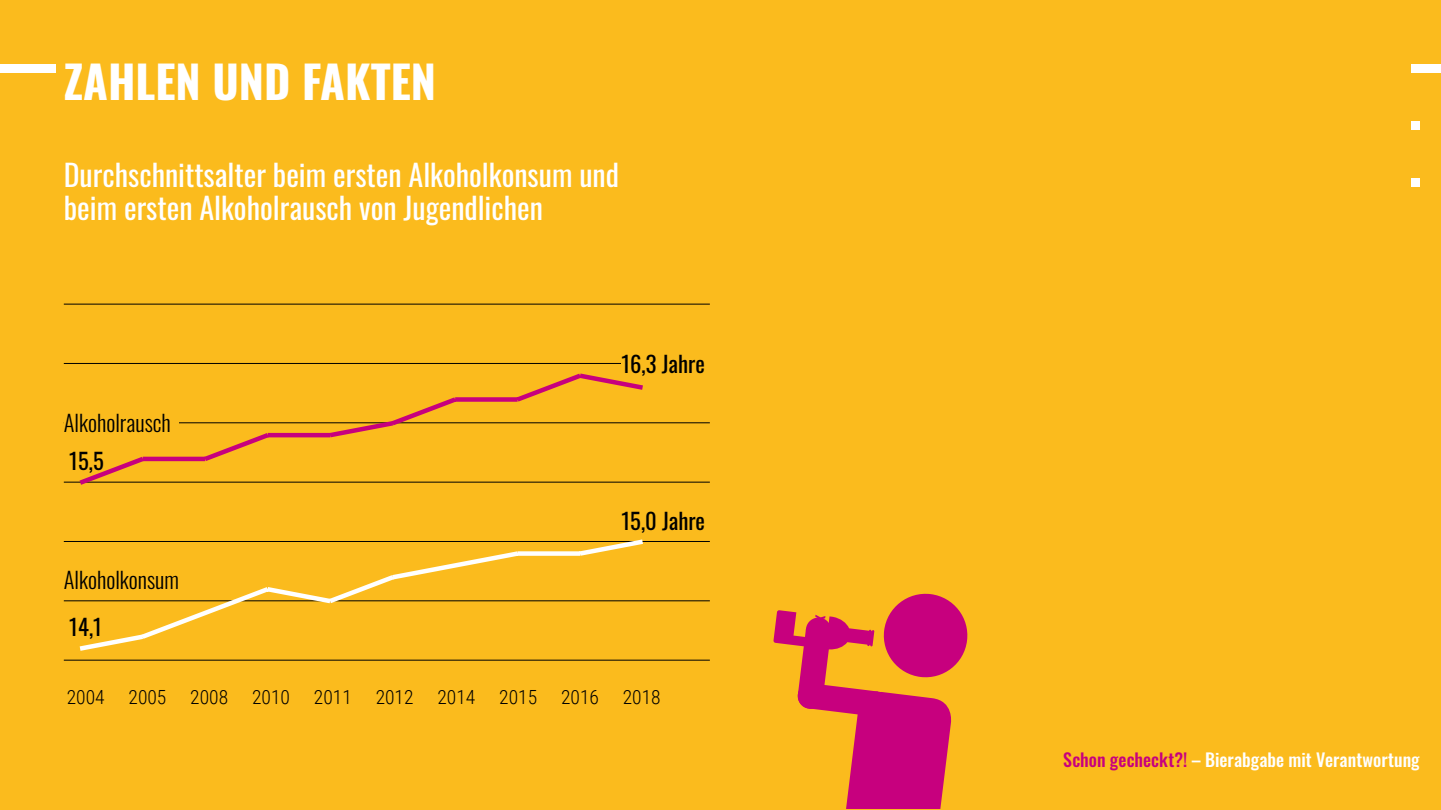
<style>
.page{position:relative;width:1441px;height:810px;background:#fff}
.page>*{position:absolute;margin:0;border:0;box-sizing:border-box;transform-origin:0 0}
.t1{font:700 45px "Oswald";color:#fff}
.t2{font:30px/33px "Oswald";color:#fff}
.t3{font:22.5px "Oswald";color:#000}
.t4{font:300 22.5px "Oswald";color:#000}
.t5{font:300 19.5px "Roboto Condensed";color:#000}
.t6{font:500 18px "Oswald";color:#fff}
.s1{color:#c7007e}
</style>
<div class="page">
<div style="left:0;top:0;width:1440px;height:810px;background:#fbbb1d"></div>
<div style="left:0;top:64px;width:55px;height:8px;background:#fff"></div>
<hr style="left:64px;top:304px;width:645px;height:1px;background:#000">
<hr style="left:64px;top:363px;width:645px;height:1px;background:#000">
<hr style="left:64px;top:422px;width:645px;height:1px;background:#000">
<hr style="left:64px;top:482px;width:645px;height:1px;background:#000">
<hr style="left:64px;top:541px;width:645px;height:1px;background:#000">
<hr style="left:64px;top:600px;width:645px;height:1px;background:#000">
<hr style="left:64px;top:660px;width:645px;height:1px;background:#000">
<svg style="left:74px;top:373px;width:573px;height:112px"></svg>
<svg style="left:75px;top:539px;width:572px;height:112px"></svg>
<div style="left:621px;top:346px;width:88px;height:27px;background:#fbbb1d"></div>
<div style="left:64px;top:410px;width:114px;height:27px;background:#fbbb1d"></div>
<svg style="left:773px;top:593px;width:195px;height:216px"></svg>
<div style="left:1410px;top:179px;width:9px;height:8px;background:#fff"></div>
<div style="left:1410px;top:121px;width:9px;height:9px;background:#fff"></div>
<div style="left:1410px;top:64px;width:30px;height:8px;background:#fff"></div>
<p class="t1" style="left:64px;top:58px;width:374px">ZAHLEN UND FAKTEN</p>
<p class="t2" style="left:64px;top:155px;width:556px">Durchschnittsalter beim ersten Alkoholkonsum und beim ersten Alkoholrausch von Jugendlichen</p>
<p class="t4" style="left:64px;top:403px;width:109px">Alkoholrausch</p>
<p class="t3" style="left:69px;top:441px;width:36px">15,5</p>
<p class="t4" style="left:64px;top:560px;width:117px">Alkoholkonsum</p>
<p class="t3" style="left:69px;top:607px;width:34px">14,1</p>
<p class="t3" style="left:621px;top:344px;width:85px">16,3 Jahre</p>
<p class="t3" style="left:621px;top:500px;width:85px">15,0 Jahre</p>
<p class="t5" style="left:67px;top:683px;width:39px">2004</p>
<p class="t5" style="left:128px;top:683px;width:39px">2005</p>
<p class="t5" style="left:190px;top:683px;width:39px">2008</p>
<p class="t5" style="left:252px;top:683px;width:39px">2010</p>
<p class="t5" style="left:314px;top:683px;width:39px">2011</p>
<p class="t5" style="left:375px;top:683px;width:39px">2012</p>
<p class="t5" style="left:437px;top:683px;width:39px">2014</p>
<p class="t5" style="left:499px;top:683px;width:39px">2015</p>
<p class="t5" style="left:561px;top:683px;width:39px">2016</p>
<p class="t5" style="left:622px;top:683px;width:39px">2018</p>
<p class="t6" style="left:1063px;top:751px;width:358px"><span class="s1">Schon gecheckt?!</span> – Bierabgabe mit Verantwortung</p>
</div>
